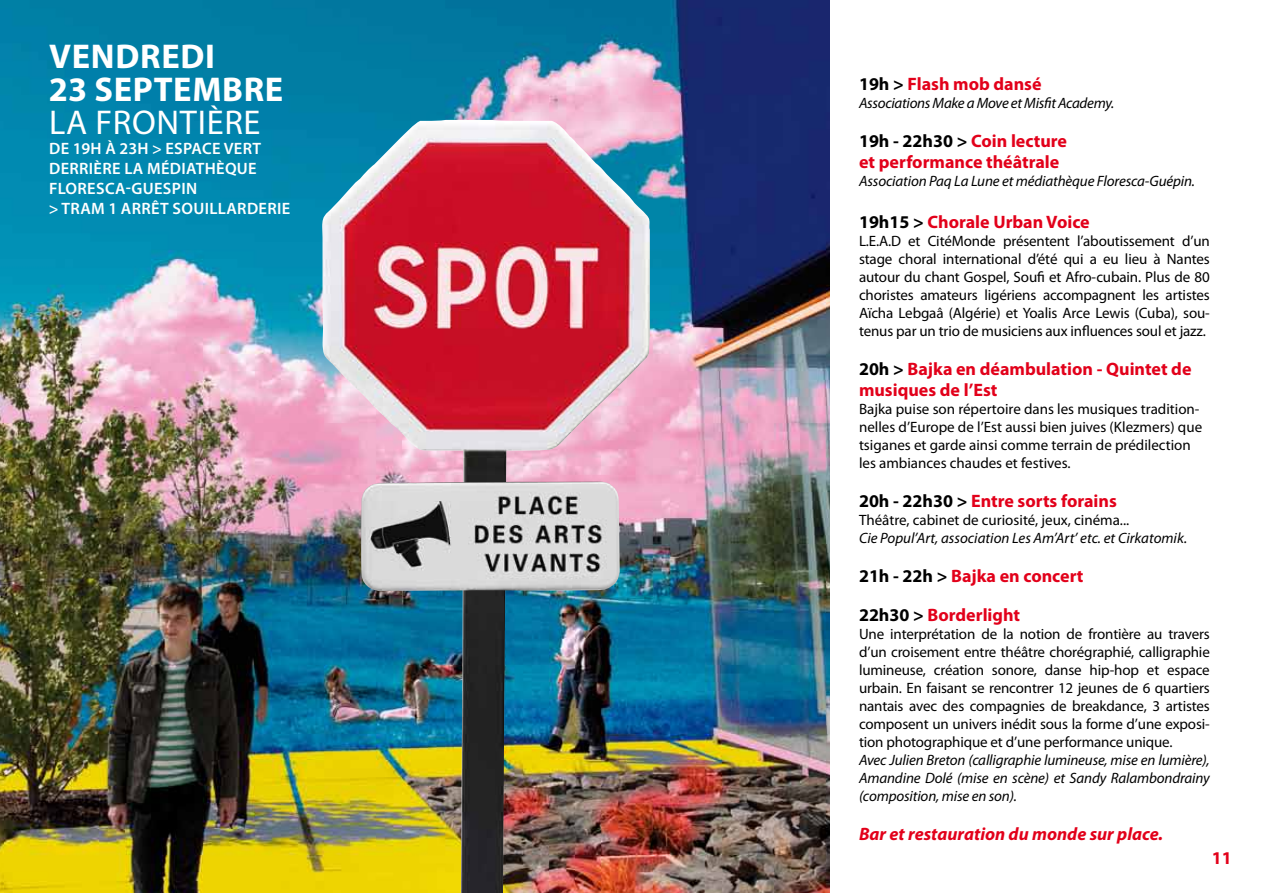
<style>
.page{position:relative;width:1263px;height:893px;background:#fff}
.page>*{position:absolute;margin:0;border:0;box-sizing:border-box;transform-origin:0 0}
.t1{font:700 34.5px/33px "Myriad Pro";color:#fff}
.t2{font:34.5px "Myriad Pro";color:#fff}
.t3{font:700 18px/21px "Myriad Pro";color:#e2001a}
.t4{font:italic 700 18px "Myriad Pro";color:#e2001a}
.t5{font:600 16.5px/19.8px "Myriad Pro";letter-spacing:.02em;color:#fff}
.t6{font:15px/18px "Myriad Pro";color:#000;text-align:justify}
.t7{font:italic 15px/18px "Myriad Pro";letter-spacing:-.01em;color:#000;text-align:justify}
.s1{color:#000}
</style>
<div class="page">
<img style="left:0;top:0;width:829px;height:893px">
<img style="left:322px;top:120px;width:328px;height:773px">
<img style="left:361px;top:482px;width:259px;height:109px">
<h1 class="t1" style="left:49px;top:41px;width:68px">Vendredi<br>23 septembre</h1>
<h1 class="t2" style="left:49px;top:104px;width:65px">la fronti</h1>
<h1 class="t2" style="left:207px;top:104px;width:35px">ère</h1>
<p class="t5" style="left:49px;top:139px;width:243px">DE 19H À 23H &gt; ESPACE VERT<br>DERRIÈRE LA MÉDIATHÈQUE<br>FLORESCA-GUESPIN<br>&gt; TRAM 1 ARRÊT SOUILLARDERIE</p>
<p class="t3" style="left:859px;top:73px;width:184px"><span class="s1">19h &gt;</span> Flash mob dansé</p>
<p class="t7" style="left:859px;top:94px;width:257px">Associations Make a Move et Misfit Academy.</p>
<p class="t3" style="left:859px;top:130px;width:210px"><span class="s1">19h - 22h30 &gt;</span> Coin lecture et performance théâtrale</p>
<p class="t7" style="left:859px;top:172px;width:338px">Association Paq La Lune et médiathèque Floresca-Guépin.</p>
<p class="t3" style="left:859px;top:211px;width:232px"><span class="s1">19h15 &gt;</span> Chorale Urban Voice</p>
<p class="t6" style="left:859px;top:232px;width:352px">L.E.A.D et CitéMonde présentent l’aboutissement d’un stage choral international d’été qui a eu lieu à Nantes autour du chant Gospel, Soufi et Afro-cubain. Plus de 80 choristes amateurs ligériens accompagnent les artistes Aïcha Lebgaâ (Algérie) et Yoalis Arce Lewis (Cuba), sou&shy;tenus par un trio de musiciens aux influences soul et jazz.</p>
<p class="t3" style="left:859px;top:358px;width:334px"><span class="s1">20h &gt;</span> Bajka en déambulation - Quintet de musiques de l’Est</p>
<p class="t6" style="left:859px;top:400px;width:345px;text-align:left">Bajka puise son répertoire dans les musiques tradition&shy;nelles d’Europe de l’Est aussi bien juives (Klezmers) que tsiganes et garde ainsi comme terrain de prédilection les ambiances chaudes et festives.</p>
<p class="t3" style="left:859px;top:490px;width:259px"><span class="s1">20h - 22h30 &gt;</span> Entre sorts forains</p>
<p class="t6" style="left:859px;top:511px;width:272px">Théâtre, cabinet de curiosité, jeux, cinéma...</p>
<p class="t7" style="left:859px;top:529px;width:330px">Cie Popul’Art, association Les Am’Art’ etc. et Cirkatomik.</p>
<p class="t3" style="left:859px;top:556px;width:226px;line-height:39px"><span class="s1">21h - 22h &gt;</span> Bajka en concert<br><span class="s1">22h30 &gt;</span> Borderlight</p>
<p class="t6" style="left:859px;top:625px;width:352px">Une interprétation de la notion de frontière au travers d’un croisement entre théâtre chorégraphié, calligraphie lumineuse, création sonore, danse hip-hop et espace urbain. En faisant se rencontrer 12 jeunes de 6 quartiers nantais avec des compagnies de breakdance, 3 artistes composent un univers inédit sous la forme d’une exposi&shy;tion photographique et d’une performance unique.</p>
<p class="t7" style="left:859px;top:751px;width:352px">Avec Julien Breton (calligraphie lumineuse, mise en lumière), Amandine Dolé (mise en scène) et Sandy Ralambondrainy (composition, mise en son).</p>
<p class="t4" style="left:859px;top:822px;width:306px">Bar et restauration du monde sur place.</p>
<p class="t3" style="left:1212px;top:848px;width:21px">11</p>
</div>
